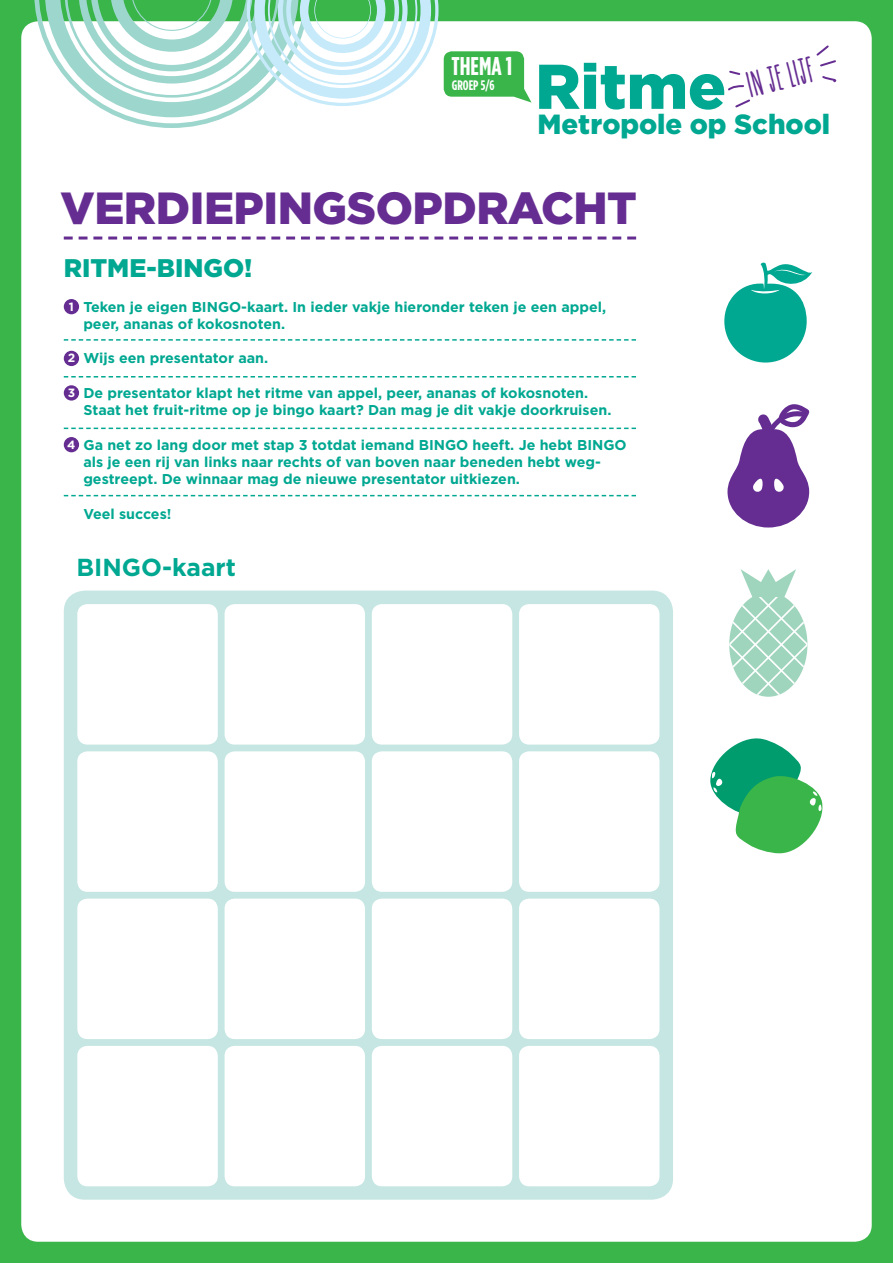
<style>
.page{position:relative;width:893px;height:1263px;background:#3ab54a}
.page>*{position:absolute;margin:0;border:0;box-sizing:border-box;transform-origin:0 0}
.t1{font:900 63.15px "Gotham";color:#00a891}
.t2{font:900 45px "Gotham";letter-spacing:-.01em;color:#652d91}
.t3{font:900 27.75px "Gotham";color:#00a891}
.t4{font:700 25.65px "Gotham Condensed";color:#fff}
.t5{font:900 25.5px "Gotham";color:#00a891}
.t6{font:24.9px "The Skinnybold";color:#652d91;scale:.96 1}
.t7{font:700 24.6px "Gotham";color:#00a891}
.t8{font:700 14.25px/17.2px "Gotham";color:#00a891}
.t9{font:700 13.8px "Gotham Condensed";color:#fff}
.s1{font-size:12px;color:#fff}
</style>
<div class="page">
<div style="left:21px;top:21px;width:851px;height:1221px;background:#fff;border-radius:17px"></div>
<svg style="left:34px;top:0;width:404px;height:128px"></svg>
<svg style="left:64px;top:236px;width:572px;height:3px"></svg>
<div style="left:64px;top:299px;width:15px;height:15px;background:#652d91;border-radius:50%"></div>
<div style="left:64px;top:351px;width:15px;height:15px;background:#652d91;border-radius:50%"></div>
<div style="left:64px;top:385px;width:15px;height:16px;background:#652d91;border-radius:50%"></div>
<div style="left:64px;top:437px;width:15px;height:15px;background:#652d91;border-radius:50%"></div>
<svg style="left:728px;top:85px;width:16px;height:6px"></svg>
<svg style="left:729px;top:70px;width:12px;height:5px"></svg>
<svg style="left:735px;top:99px;width:15px;height:9px"></svg>
<svg style="left:816px;top:45px;width:20px;height:22px"></svg>
<svg style="left:822px;top:76px;width:15px;height:7px"></svg>
<div style="left:444px;top:51px;width:80px;height:46px;background:#3ab54a;border-radius:8px"></div>
<div style="left:64px;top:590px;width:609px;height:610px;background:#c5e6e2;border-radius:21px"></div>
<div style="left:77px;top:604px;width:141px;height:140px;background:#fff;border-radius:10px"></div>
<div style="left:225px;top:604px;width:140px;height:140px;background:#fff;border-radius:10px"></div>
<div style="left:372px;top:604px;width:140px;height:140px;background:#fff;border-radius:10px"></div>
<div style="left:519px;top:604px;width:140px;height:140px;background:#fff;border-radius:10px"></div>
<div style="left:77px;top:751px;width:141px;height:141px;background:#fff;border-radius:10px"></div>
<div style="left:77px;top:898px;width:141px;height:141px;background:#fff;border-radius:10px"></div>
<div style="left:77px;top:1046px;width:141px;height:140px;background:#fff;border-radius:10px"></div>
<div style="left:225px;top:751px;width:140px;height:141px;background:#fff;border-radius:10px"></div>
<div style="left:225px;top:898px;width:140px;height:141px;background:#fff;border-radius:10px"></div>
<div style="left:225px;top:1046px;width:140px;height:140px;background:#fff;border-radius:10px"></div>
<div style="left:372px;top:751px;width:140px;height:141px;background:#fff;border-radius:10px"></div>
<div style="left:372px;top:898px;width:140px;height:141px;background:#fff;border-radius:10px"></div>
<div style="left:372px;top:1046px;width:140px;height:140px;background:#fff;border-radius:10px"></div>
<div style="left:519px;top:751px;width:140px;height:141px;background:#fff;border-radius:10px"></div>
<div style="left:519px;top:898px;width:140px;height:141px;background:#fff;border-radius:10px"></div>
<div style="left:519px;top:1046px;width:140px;height:140px;background:#fff;border-radius:10px"></div>
<svg style="left:724px;top:262px;width:88px;height:101px"></svg>
<svg style="left:64px;top:339px;width:572px;height:2px"></svg>
<svg style="left:64px;top:376px;width:572px;height:1px"></svg>
<svg style="left:64px;top:428px;width:572px;height:1px"></svg>
<svg style="left:64px;top:495px;width:572px;height:1px"></svg>
<svg style="left:729px;top:569px;width:78px;height:126px"></svg>
<svg style="left:727px;top:404px;width:82px;height:123px"></svg>
<svg style="left:710px;top:738px;width:113px;height:115px"></svg>
<h3 class="t4" style="left:451px;top:52px;width:62px">THEMA 1</h3>
<p class="t9" style="left:452px;top:77px;width:44px">GROEP 5/6</p>
<h3 class="t6" style="left:746px;top:72px;width:73px;rotate:-14deg">IN JE LIJF</h3>
<h1 class="t1" style="left:535px;top:50px;width:192px">Ritme</h1>
<h3 class="t3" style="left:537px;top:109px;width:294px">Metropole op School</h3>
<h2 class="t2" style="left:61px;top:182px;width:578px">VERDIEPINGSOPDRACHT</h2>
<h3 class="t5" style="left:64px;top:253px;width:190px">RITME-BINGO!</h3>
<p class="t8" style="left:83px;top:298px;width:524px;text-indent:-14px"><span class="s1">1</span> Teken je eigen BINGO-kaart. In ieder vakje hieronder teken je een appel, peer, ananas of kokosnoten.</p>
<p class="t8" style="left:68px;top:349px;width:202px"><span class="s1">2</span> Wijs een presentator aan.</p>
<p class="t8" style="left:83px;top:384px;width:529px;text-indent:-16px"><span class="s1">3</span> De presentator klapt het ritme van appel, peer, ananas of kokosnoten.<br>Staat het fruit-ritme op je bingo kaart? Dan mag je dit vakje doorkruisen.</p>
<p class="t8" style="left:83px;top:436px;width:545px;text-indent:-16px"><span class="s1">4</span> Ga net zo lang door met stap 3 totdat iemand BINGO heeft. Je hebt BINGO als je een rij van links naar rechts of van boven naar beneden hebt weg&shy;gestreept. De winnaar mag de nieuwe presentator uitkiezen.</p>
<p class="t8" style="left:83px;top:505px;width:90px">Veel succes!</p>
<h3 class="t7" style="left:77px;top:553px;width:161px">BINGO-kaart</h3>
</div>
